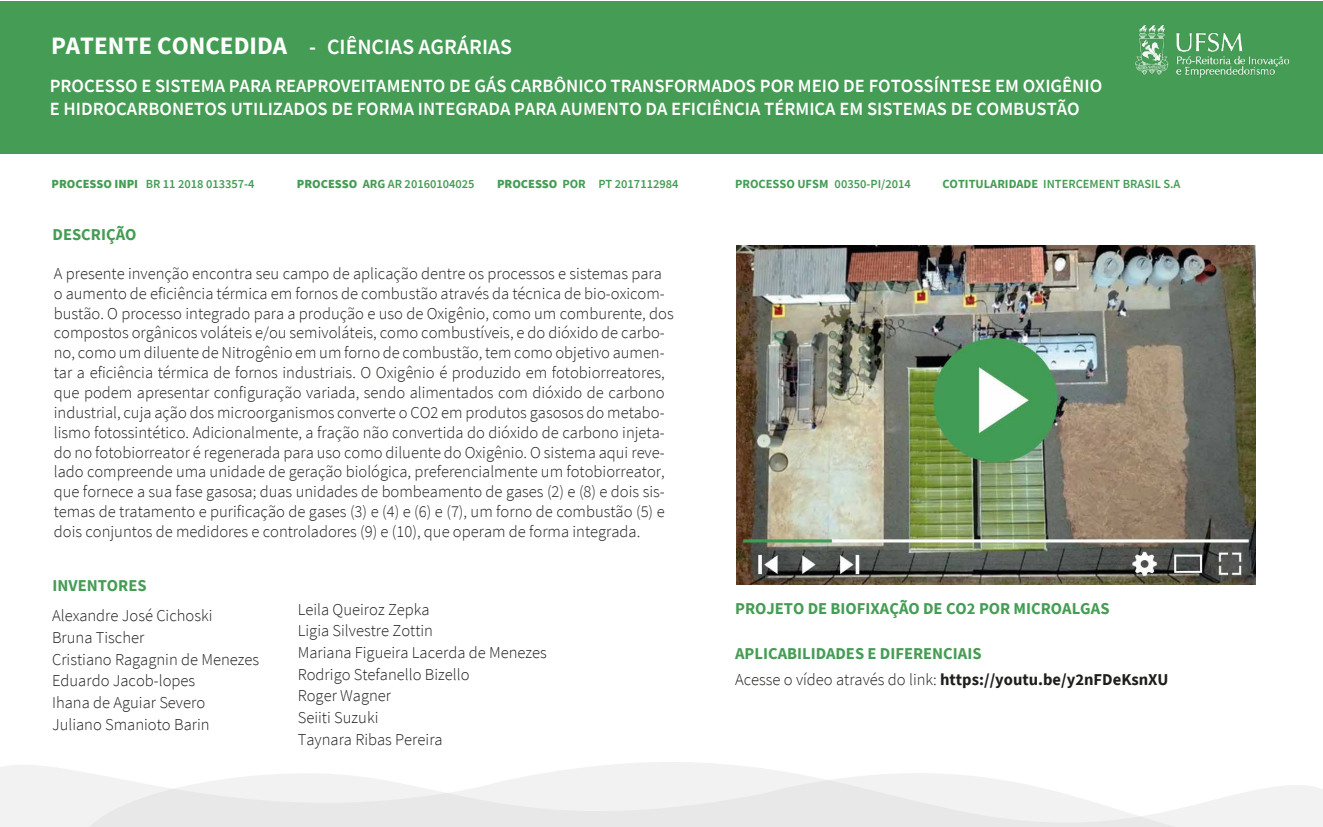
<style>
.page{position:relative;width:1323px;height:827px;background:#fff}
.page>*{position:absolute;margin:0;border:0;box-sizing:border-box;transform-origin:0 0}
.t1{font:600 21.7px "Source Sans Pro";color:#fff}
.t2{font:600 18.6px/22.3px "Source Sans Pro";color:#fff}
.t3{font:300 16.5px/19.8px "Source Sans Pro";color:#1e1e1c}
.t4{font:700 16.5px "Source Sans Pro";color:#459c54}
.t5{font:700 16.5px "Source Sans Pro";color:#1e1e1c}
.t6{font:600 12.4px "Source Sans Pro";color:#459c54}
.t7{font:900 12.4px "Source Sans Pro";color:#459c54}
.s1{font-weight:700;font-size:25px}
.s2{font-weight:700}
.s3{font-weight:900}
.s4{font-weight:300}
</style>
<div class="page">
<div style="left:0;top:2px;width:1322px;height:152px;background:#459c54"></div>
<svg style="left:0;top:762px;width:788px;height:64px"></svg>
<svg style="left:74px;top:773px;width:1248px;height:53px;fill:#f2f2f2"></svg>
<img style="left:736px;top:245px;width:519px;height:339px">
<img style="left:1135px;top:24px;width:155px;height:54px">
<h1 class="t1" style="left:51px;top:32px;width:462px"><span class="s1">PATENTE CONCEDIDA</span> - CIÊNCIAS AGRÁRIAS</h1>
<p class="t2" style="left:50px;top:75px;width:1054px">PROCESSO E SISTEMA PARA REAPROVEITAMENTO DE GÁS CARBÔNICO TRANSFORMADOS POR MEIO DE FOTOSSÍNTESE EM OXIGÊNIO<br>E HIDROCARBONETOS UTILIZADOS DE FORMA INTEGRADA PARA AUMENTO DA EFICIÊNCIA TÉRMICA EM SISTEMAS DE COMBUSTÃO</p>
<p class="t6" style="left:146px;top:176px;width:110px">BR 11 2018 013357-4</p>
<p class="t6" style="left:735px;top:176px;width:177px"><span class="s2">PROCESSO UFSM</span> 00350-PI/2014</p>
<p class="t6" style="left:942px;top:175px;width:240px"><span class="s2">COTITULARIDADE</span> INTERCEMENT BRASIL S.A</p>
<p class="t7" style="left:52px;top:175px;width:88px">PROCESSO INPI</p>
<p class="t6" style="left:297px;top:175px;width:179px"><span class="s3">PROCESSO</span> <span class="s2">ARG</span> AR 20160104025</p>
<p class="t6" style="left:497px;top:176px;width:183px"><span class="s3">PROCESSO</span> <span class="s2">POR</span> PT 2017112984</p>
<p class="t4" style="left:53px;top:223px;width:85px">DESCRIÇÃO</p>
<p class="t3" style="left:54px;top:263px;width:621px">A presente invenção encontra seu campo de aplicação dentre os processos e sistemas para o aumento de eficiência térmica em fornos de combustão através da técnica de bio-oxicom&shy;bustão. O processo integrado para a produção e uso de Oxigênio, como um comburente, dos compostos orgânicos voláteis e/ou semivoláteis, como combustíveis, e do dióxido de carbo&shy;no, como um diluente de Nitrogênio em um forno de combustão, tem como objetivo aumen&shy;tar a eficiência térmica de fornos industriais. O Oxigênio é produzido em fotobiorreatores, que podem apresentar configuração variada, sendo alimentados com dióxido de carbono industrial, cuja ação dos microorganismos converte o CO2 em produtos gasosos do metabo&shy;lismo fotossintético. Adicionalmente, a fração não convertida do dióxido de carbono injeta&shy;do no fotobiorreator é regenerada para uso como diluente do Oxigênio. O sistema aqui reve&shy;lado compreende uma unidade de geração biológica, preferencialmente um fotobiorreator, que fornece a sua fase gasosa; duas unidades de bombeamento de gases (2) e (8) e dois sis&shy;temas de tratamento e purificação de gases (3) e (4) e (6) e (7), um forno de combustão (5) e dois conjuntos de medidores e controladores (9) e (10), que operam de forma integrada.</p>
<p class="t4" style="left:53px;top:574px;width:96px">INVENTORES</p>
<p class="t3" style="left:52px;top:605px;width:209px;line-height:21.7px">Alexandre José Cichoski<br>Bruna Tischer<br>Cristiano Ragagnin de Menezes<br>Eduardo Jacob-lopes<br>Ihana de Aguiar Severo<br>Juliano Smanioto Barin</p>
<p class="t3" style="left:298px;top:598px;width:251px;line-height:21.7px">Leila Queiroz Zepka<br>Ligia Silvestre Zottin<br>Mariana Figueira Lacerda de Menezes<br>Rodrigo Stefanello Bizello<br>Roger Wagner<br>Seiiti Suzuki<br>Taynara Ribas Pereira</p>
<p class="t4" style="left:735px;top:597px;width:376px">PROJETO DE BIOFIXAÇÃO DE CO2 POR MICROALGAS</p>
<p class="t4" style="left:735px;top:642px;width:248px">APLICABILIDADES E DIFERENCIAIS</p>
<p class="t5" style="left:735px;top:668px;width:435px"><span class="s4">Acesse o vídeo através do link:</span> https://youtu.be/y2nFDeKsnXU</p>
</div>
